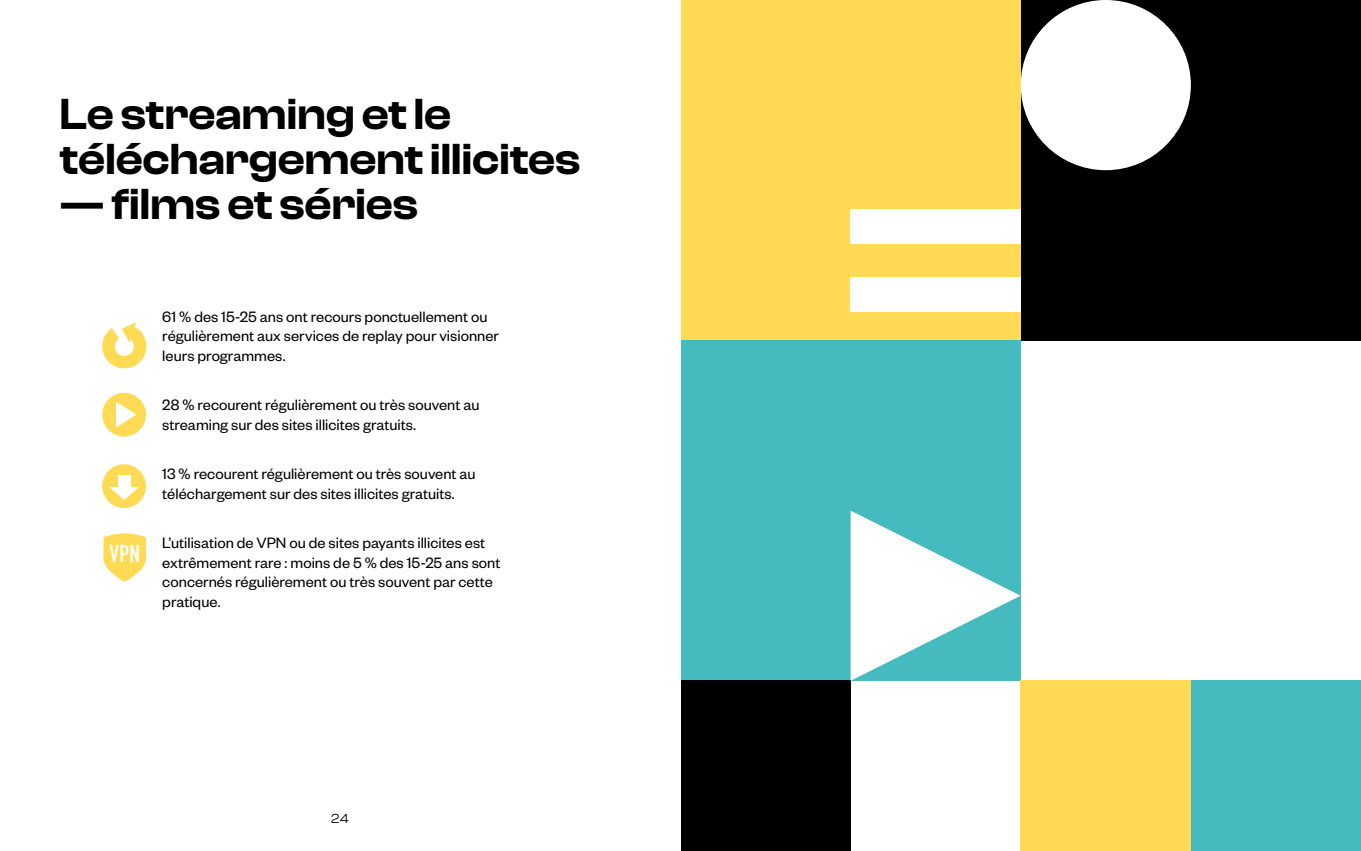
<style>
.page{position:relative;width:1361px;height:851px;background:#fff}
.page>*{position:absolute;margin:0;border:0;box-sizing:border-box;transform-origin:0 0}
.t1{font:700 45px/45px "Clash Display Variable";color:#000}
.t2{font:700 24px "DIN Condensed";color:#fff}
.t3{font:16.5px/19.5px "Founders Grotesk";color:#000}
.t4{font:700 13.5px "Clash Display Variable";color:#000}
</style>
<div class="page">
<svg style="left:106px;top:322px;width:41px;height:47px"></svg>
<div style="left:102px;top:464px;width:44px;height:44px;background:#ffda54;border-radius:50%"></div>
<svg style="left:109px;top:487px;width:30px;height:12px"></svg>
<div style="left:118px;top:474px;width:12px;height:15px;background:#fff"></div>
<div style="left:102px;top:392px;width:44px;height:44px;background:#ffda54;border-radius:50%"></div>
<svg style="left:116px;top:402px;width:20px;height:25px"></svg>
<svg style="left:103px;top:533px;width:43px;height:49px"></svg>
<div style="left:681px;top:0;width:339px;height:340px;background:#ffda54"></div>
<div style="left:681px;top:340px;width:339px;height:340px;background:#45babf"></div>
<div style="left:1021px;top:0;width:340px;height:340px;background:#000"></div>
<div style="left:1020px;top:680px;width:171px;height:170px;background:#ffda54"></div>
<div style="left:681px;top:680px;width:169px;height:170px;background:#000"></div>
<div style="left:1191px;top:680px;width:169px;height:170px;background:#45babf"></div>
<div style="left:1020px;top:0;width:171px;height:170px;background:#fff;border-radius:50%"></div>
<svg style="left:850px;top:510px;width:170px;height:170px"></svg>
<div style="left:850px;top:209px;width:170px;height:34px;background:#fff"></div>
<div style="left:850px;top:277px;width:170px;height:34px;background:#fff"></div>
<h1 class="t1" style="left:60px;top:92px;width:522px">Le streaming et le téléchargement illicites</h1>
<h1 class="t1" style="left:60px;top:182px;width:360px">— films et séries</h1>
<h2 class="t2" style="left:109px;top:537px;width:32px">VPN</h2>
<p class="t3" style="left:162px;top:306px;width:338px">61 % des 15-25 ans ont recours ponctuellement ou régulièrement aux services de replay pour visionner leurs programmes.</p>
<p class="t3" style="left:162px;top:394px;width:319px">28 % recourent régulièrement ou très souvent au streaming sur des sites illicites gratuits.</p>
<p class="t3" style="left:162px;top:463px;width:315px">13 % recourent régulièrement ou très souvent au téléchargement sur des sites illicites gratuits.</p>
<p class="t3" style="left:162px;top:532px;width:340px">L’utilisation de VPN ou de sites payants illicites est extrêmement rare : moins de 5 % des 15-25 ans sont concernés régulièrement ou très souvent par cette pratique.</p>
<p class="t4" style="left:331px;top:811px;width:19px">24</p>
</div>
